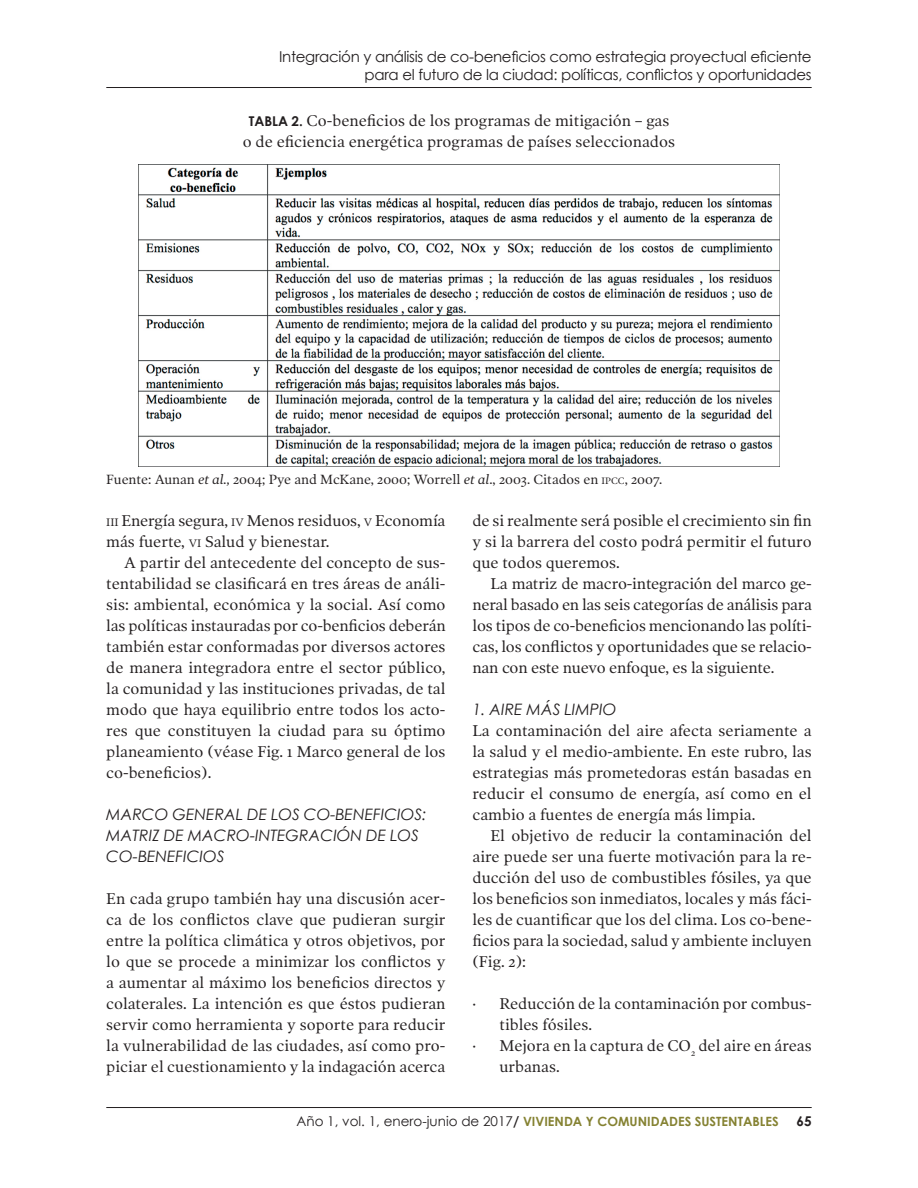
<style>
.page{position:relative;width:918px;height:1188px;background:#fff}
.page>*{position:absolute;margin:0;border:0;box-sizing:border-box;transform-origin:0 0}
.t1{font:15.75px/21px "Poynter OS Text One";color:#231f20;text-align:justify}
.t2{font:italic 15.75px/21px "Century Gothic";color:#231f20}
.t3{font:15px/18px "Century Gothic";letter-spacing:-.02em;color:#231f20;text-align:right}
.t4{font:13.5px "Poynter OS Text One";color:#231f20}
.t5{font:700 13.5px "Century Gothic";color:#231f20}
.t6{font:700 12.75px "Century Gothic";color:#858232}
.s1{font-family:"Century Gothic";font-weight:700;font-size:13.5px}
.s2{font-style:italic}
.s3{font-size:9.45px}
.s4{font-size:10.95px}
.s5{font-weight:400;font-size:13.5px;color:#231f20}
.s6{font-size:13.5px;color:#231f20}
</style>
<div class="page">
<hr style="left:106px;top:1107px;width:706px;height:1px;background:#231f20">
<hr style="left:106px;top:87px;width:706px;height:1px;background:#231f20">
<img style="left:138px;top:164px;width:642px;height:303px">
<p class="t3" style="left:279px;top:47px;width:534px">Integración y análisis de co-beneficios como estrategia proyectual eficiente para el futuro de la ciudad: políticas, conflictos y oportunidades</p>
<p class="t1" style="left:243px;top:110px;width:434px;text-align:center"><span class="s1">TABLA 2.</span> Co-beneficios de los programas de mitigación – gas o de eficiencia energética programas de países seleccionados</p>
<p class="t4" style="left:106px;top:472px;width:558px">Fuente: Aunan <span class="s2">et al.,</span> 2004; Pye and McKane, 2000; Worrell <span class="s2">et al</span>., 2003. Citados en <span class="s3">IPCC</span>, 2007.</p>
<p class="t1" style="left:106px;top:510px;width:341px"><span class="s4">III</span> Energía segura, <span class="s4">IV</span> Menos residuos, <span class="s4">V</span> Economía más fuerte, <span class="s4">VI</span> Salud y bienestar.</p>
<p class="t1" style="left:106px;top:552px;width:341px;text-indent:18px">A partir del antecedente del concepto de sus&shy;tentabilidad se clasificará en tres áreas de análi&shy;sis: ambiental, económica y la social. Así como las políticas instauradas por co-benficios deberán también estar conformadas por diversos actores de manera integradora entre el sector público, la comunidad y las instituciones privadas, de tal modo que haya equilibrio entre todos los acto&shy;res que constituyen la ciudad para su óptimo planeamiento (véase Fig. 1 Marco general de los co-beneficios).</p>
<p class="t2" style="left:106px;top:803px;width:322px">MARCO GENERAL DE LOS CO-BENEFICIOS:<br>MATRIZ DE MACRO-INTEGRACIÓN DE LOS<br>CO-BENEFICIOS</p>
<p class="t1" style="left:106px;top:888px;width:341px">En cada grupo también hay una discusión acer&shy;ca de los conflictos clave que pudieran surgir entre la política climática y otros objetivos, por lo que se procede a minimizar los conflictos y a aumentar al máximo los beneficios directos y colaterales. La intención es que éstos pudieran servir como herramienta y soporte para reducir la vulnerabilidad de las ciudades, así como pro&shy;piciar el cuestionamiento y la indagación acerca</p>
<p class="t1" style="left:473px;top:510px;width:341px">de si realmente será posible el crecimiento sin fin y si la barrera del costo podrá permitir el futuro que todos queremos.</p>
<p class="t1" style="left:473px;top:573px;width:341px;text-indent:18px">La matriz de macro-integración del marco ge&shy;neral basado en las seis categorías de análisis para los tipos de co-beneficios mencionando las políti&shy;cas, los conflictos y oportunidades que se relacio&shy;nan con este nuevo enfoque, es la siguiente.</p>
<p class="t2" style="left:473px;top:698px;width:145px">1. AIRE MÁS LIMPIO</p>
<p class="t1" style="left:473px;top:720px;width:341px">La contaminación del aire afecta seriamente a la salud y el medio-ambiente. En este rubro, las estrategias más prometedoras están basadas en reducir el consumo de energía, así como en el cambio a fuentes de energía más limpia.</p>
<p class="t1" style="left:473px;top:825px;width:341px;text-indent:18px">El objetivo de reducir la contaminación del aire puede ser una fuerte motivación para la re&shy;ducción del uso de combustibles fósiles, ya que los beneficios son inmediatos, locales y más fáci&shy;les de cuantificar que los del clima. Los co-bene&shy;ficios para la sociedad, salud y ambiente incluyen (Fig. 2):</p>
<p class="t1" style="left:473px;top:993px;width:341px">· Reducción de la contaminación por combus-</p>
<p class="t1" style="left:499px;top:1014px;width:94px">tibles fósiles.</p>
<p class="t1" style="left:473px;top:1035px;width:341px">· Mejora en la captura de CO<sub>2</sub> del aire en áreas</p>
<p class="t1" style="left:500px;top:1056px;width:62px">urbanas.</p>
<p class="t6" style="left:296px;top:1114px;width:484px"><span class="s5">Año 1, vol. 1, enero-junio de 2017</span><span class="s6">/</span> VIVIENDA Y COMUNIDADES SUSTENTABLES</p>
<p class="t5" style="left:797px;top:1113px;width:17px">65</p>
</div>
